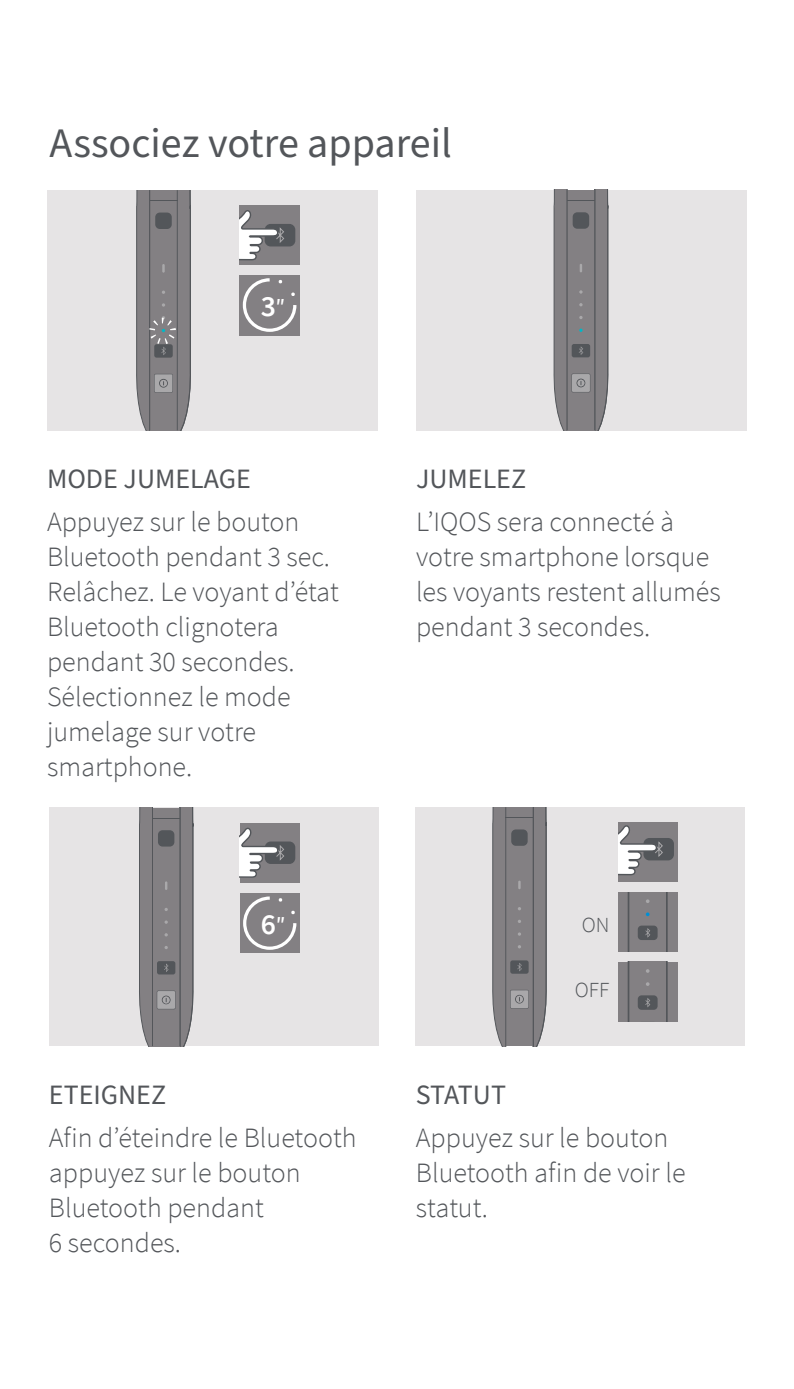
<style>
.page{position:relative;width:794px;height:1389px;background:#fff}
.page>*{position:absolute;margin:0;border:0;box-sizing:border-box;transform-origin:0 0}
.t1{font:42px "Source Sans Pro";color:#53565a}
.t2{font:600 29.75px "Source Sans Pro";color:#fff}
.t3{font:600 29.4px "Source Sans Pro";color:#fff}
.Image_body_copy{font:300 28px/35px "Source Sans Pro";color:#53565a}
.Image_body_copy-2{font:28px "Source Sans Pro";color:#53565a}
.t4{font:300 21.35px "Source Sans Pro";color:#53565a}
.s1{font-size:18.9px}
</style>
<div class="page">
<div style="left:416px;top:190px;width:331px;height:240px;background:#e6e4e5"></div>
<div style="left:47px;top:190px;width:331px;height:240px;background:#e6e4e5"></div>
<div style="left:240px;top:205px;width:60px;height:60px;background:#838083"></div>
<svg style="left:240px;top:275px;width:60px;height:60px;background:#908e90"></svg>
<div style="left:265px;top:224px;width:30px;height:22px;background:#53565a;border-radius:6px"></div>
<svg style="left:240px;top:210px;width:44px;height:51px"></svg>
<svg style="left:136px;top:190px;width:55px;height:240px;background:#817e82"></svg>
<svg style="left:553px;top:190px;width:56px;height:240px;background:#817f82"></svg>
<div style="left:416px;top:807px;width:329px;height:239px;background:#e6e4e5"></div>
<div style="left:49px;top:807px;width:329px;height:239px;background:#e6e4e5"></div>
<div style="left:240px;top:823px;width:60px;height:60px;background:#838083"></div>
<svg style="left:240px;top:893px;width:60px;height:60px;background:#908e90"></svg>
<div style="left:265px;top:842px;width:30px;height:22px;background:#53565a;border-radius:6px"></div>
<svg style="left:240px;top:827px;width:45px;height:51px"></svg>
<svg style="left:139px;top:808px;width:55px;height:238px;background:#807e81"></svg>
<div style="left:618px;top:822px;width:60px;height:60px;background:#838083"></div>
<div style="left:643px;top:838px;width:31px;height:22px;background:#53565a;border-radius:6px"></div>
<svg style="left:618px;top:825px;width:45px;height:51px"></svg>
<div style="left:618px;top:892px;width:60px;height:60px;background:#838083"></div>
<svg style="left:627px;top:892px;width:40px;height:60px"></svg>
<div style="left:618px;top:962px;width:60px;height:60px;background:#838083"></div>
<svg style="left:627px;top:962px;width:40px;height:60px"></svg>
<svg style="left:492px;top:807px;width:55px;height:239px;background:#807e81"></svg>
<p class="t1" style="left:50px;top:115px;width:404px">Associez votre appareil</p>
<p class="t2" style="left:261px;top:287px;width:26px">3<span class="s1">″</span></p>
<p class="Image_body_copy-2" style="left:47px;top:460px;width:205px">MODE JUMELAGE</p>
<p class="Image_body_copy" style="left:47px;top:504px;width:293px">Appuyez sur le bouton<br>Bluetooth pendant 3 sec.<br>Relâchez. Le voyant ’d état<br>Bluetooth clignotera pendant 30 secondes.<br>Sélectionnez le mode jumelage sur votre smartphone.</p>
<p class="t3" style="left:261px;top:906px;width:26px">6<span class="s1">″</span></p>
<p class="Image_body_copy-2" style="left:49px;top:1076px;width:119px">ETEIGNEZ</p>
<p class="Image_body_copy" style="left:49px;top:1120px;width:309px">Afin ’d éteindre le Bluetooth appuyez sur le bouton<br>Bluetooth pendant<br>6 secondes.</p>
<p class="Image_body_copy-2" style="left:416px;top:460px;width:112px">JUMELEZ</p>
<p class="Image_body_copy" style="left:416px;top:504px;width:306px">’L IQOS sera connecté à votre smartphone lorsque les voyants restent allumés pendant 3 secondes.</p>
<p class="t4" style="left:582px;top:911px;width:29px">ON</p>
<p class="t4" style="left:575px;top:977px;width:36px">OFF</p>
<p class="Image_body_copy-2" style="left:416px;top:1076px;width:92px">STATUT</p>
<p class="Image_body_copy" style="left:416px;top:1120px;width:271px">Appuyez sur le bouton<br>Bluetooth afin de voir le statut.</p>
</div>
